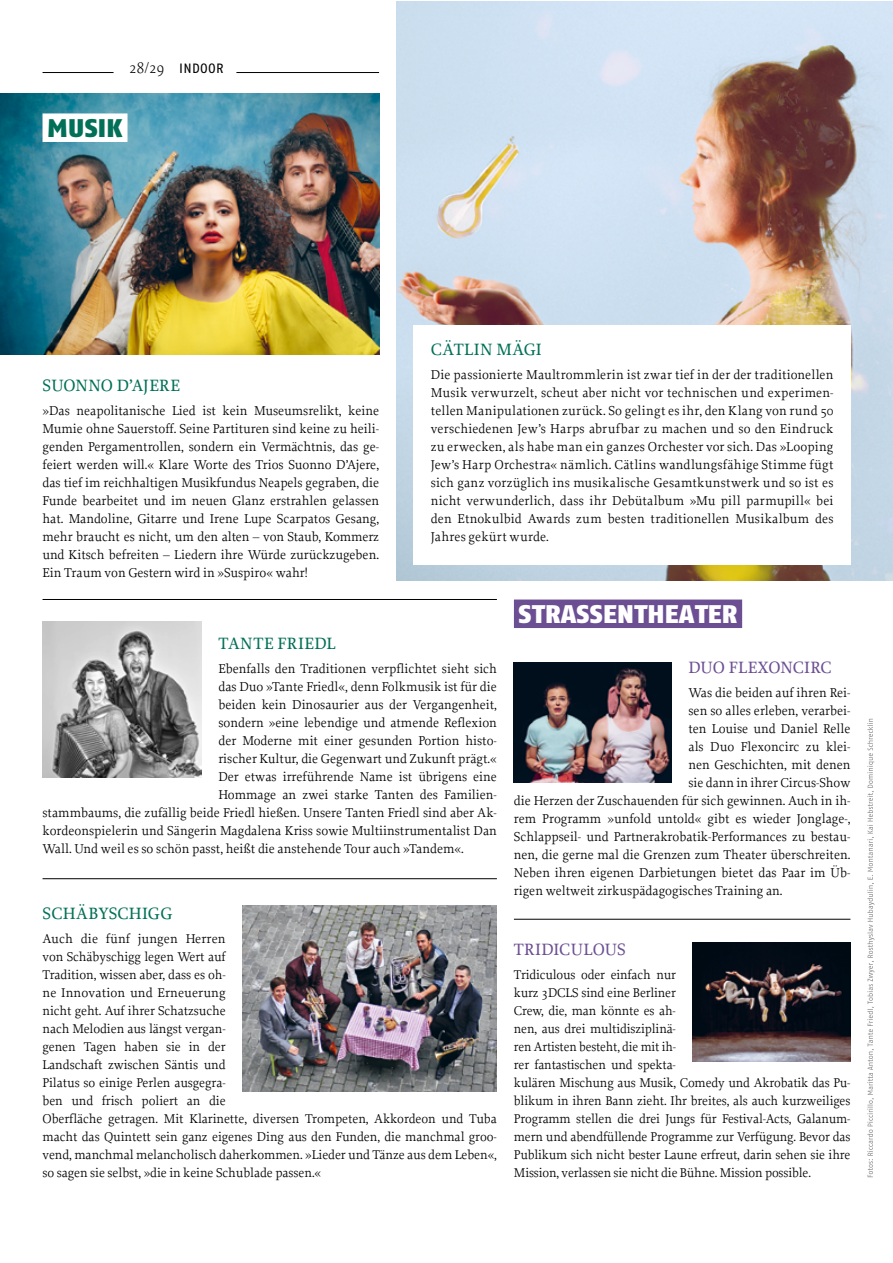
<style>
.page{position:relative;width:893px;height:1263px;background:#fff}
.page>*{position:absolute;margin:0;border:0;box-sizing:border-box;transform-origin:0 0}
.t1{font:900 25.5px "Fago No";letter-spacing:.01em;color:#fff}
.t2{font:900 25.5px "Fago No";letter-spacing:.01em;color:#017057}
.t3{font:500 17.25px "Proforma";letter-spacing:.015em;color:#017057}
.t4{font:500 17.25px "Proforma";letter-spacing:-.01em;color:#6c4f93}
.t5{font:500 17.25px "Proforma";letter-spacing:.01em;color:#6c4f93}
.t6{font:13.5px/18px "Proforma";color:#000;text-align:justify}
.t7{font:13.5px "Fago No";letter-spacing:.02em;color:#000}
.t8{font:13.35px/18px "Proforma";letter-spacing:-.005em;color:#000}
.s1{font-family:"Proforma";font-weight:300;font-size:16.5px}
</style>
<div class="page">
<img style="left:396px;top:1px;width:496px;height:580px">
<hr style="left:236px;top:72px;width:143px;height:1px;background:#000">
<hr style="left:43px;top:72px;width:71px;height:1px;background:#000">
<hr style="left:43px;top:599px;width:454px;height:1px;background:#000">
<div style="left:514px;top:599px;width:228px;height:29px;background:#6c4f93"></div>
<hr style="left:514px;top:919px;width:336px;height:1px;background:#000">
<img style="left:0;top:94px;width:379px;height:261px">
<img style="left:43px;top:621px;width:158px;height:156px">
<img style="left:514px;top:663px;width:157px;height:119px">
<img style="left:693px;top:942px;width:157px;height:119px">
<div style="left:413px;top:325px;width:437px;height:240px;background:#fff"></div>
<div style="left:43px;top:113px;width:85px;height:29px;background:#fff"></div>
<hr style="left:43px;top:878px;width:454px;height:1px;background:#000">
<img style="left:243px;top:906px;width:254px;height:185px">
<svg style="left:867px;top:719px;width:7px;height:458px"></svg>
<p class="t7" style="left:129px;top:60px;width:96px"><span class="s1">28/29</span> INDOOR</p>
<h1 class="t2" style="left:47px;top:112px;width:77px">MUSIK</h1>
<p class="t3" style="left:43px;top:374px;width:139px">SUONNO D’AJERE</p>
<p class="t6" style="left:43px;top:401px;width:338px">»Das neapolitanische Lied ist kein Museumsrelikt, keine Mumie ohne Sauerstoff. Seine Partituren sind keine zu heili&shy;genden Pergamentrollen, sondern ein Vermächtnis, das ge&shy;feiert werden will.« Klare Worte des Trios Suonno D’Ajere, das tief im reichhaltigen Musikfundus Neapels gegraben, die Funde bearbeitet und im neuen Glanz erstrahlen gelassen hat. Mandoline, Gitarre und Irene Lupe Scarpatos Gesang, mehr braucht es nicht, um den alten – von Staub, Kommerz und Kitsch befreiten – Liedern ihre Würde zurückzugeben.<br>Ein Traum von Gestern wird in »Suspiro« wahr!</p>
<p class="t3" style="left:431px;top:338px;width:112px">CÄTLIN MÄGI</p>
<p class="t6" style="left:431px;top:365px;width:404px">Die passionierte Maultrommlerin ist zwar tief in der der traditionellen Musik verwurzelt, scheut aber nicht vor technischen und experimen&shy;tellen Manipulationen zurück. So gelingt es ihr, den Klang von rund 50 verschiedenen Jew’s Harps abrufbar zu machen und so den Eindruck zu erwecken, als habe man ein ganzes Orchester vor sich. Das »Looping Jew’s Harp Orchestra« nämlich. Cätlins wandlungsfähige Stimme fügt sich ganz vorzüglich ins musikalische Gesamtkunstwerk und so ist es nicht verwunderlich, dass ihr Debütalbum »Mu pill parmupill« bei den Etnokulbid Awards zum besten traditionellen Musikalbum des Jahres gekürt wurde.</p>
<p class="t3" style="left:218px;top:632px;width:119px">TANTE FRIEDL</p>
<p class="t6" style="left:218px;top:659px;width:280px">Ebenfalls den Traditionen verpflichtet sieht sich</p>
<p class="t6" style="left:218px;top:677px;width:280px">das Duo »Tante Friedl«, denn Folkmusik ist für die</p>
<p class="t6" style="left:218px;top:695px;width:280px">beiden kein Dinosaurier aus der Vergangenheit,</p>
<p class="t6" style="left:218px;top:713px;width:280px">sondern »eine lebendige und atmende Reflexion</p>
<p class="t6" style="left:218px;top:731px;width:280px">der Moderne mit einer gesunden Portion histo-</p>
<p class="t6" style="left:218px;top:749px;width:280px">rischer Kultur, die Gegenwart und Zukunft prägt.«</p>
<p class="t6" style="left:218px;top:767px;width:280px">Der etwas irreführende Name ist übrigens eine</p>
<p class="t6" style="left:218px;top:785px;width:280px">Hommage an zwei starke Tanten des Familien-</p>
<p class="t6" style="left:43px;top:803px;width:456px">stammbaums, die zufällig beide Friedl hießen. Unsere Tanten Friedl sind aber Ak-</p>
<p class="t6" style="left:43px;top:821px;width:456px">kordeonspielerin und Sängerin Magdalena Kriss sowie Multiinstrumentalist Dan</p>
<p class="t6" style="left:43px;top:839px;width:423px">Wall. Und weil es so schön passt, heißt die anstehende Tour auch »Tandem«.</p>
<p class="t3" style="left:43px;top:902px;width:131px">SCHÄBYSCHIGG</p>
<p class="t8" style="left:43px;top:929px;width:456px">Auch die fünf jungen Herren<br>von Schäbyschigg legen Wert auf<br>Tradition, wissen aber, dass es oh-<br>ne Innovation und Erneuerung<br>nicht geht. Auf ihrer Schatzsuche<br>nach Melodien aus längst vergan-<br>genen Tagen haben sie in der<br>Landschaft zwischen Säntis und<br>Pilatus so einige Perlen ausgegra-<br>ben und frisch poliert an die<br>Oberfläche getragen. Mit Klarinette, diversen Trompeten, Akkordeon und Tuba macht das Quintett sein ganz eigenes Ding aus den Funden, die manchmal groo&shy;vend, manchmal melancholisch daherkommen. »Lieder und Tänze aus dem Leben«, so sagen sie selbst, »die in keine Schublade passen.«</p>
<h1 class="t1" style="left:518px;top:598px;width:220px">STRASSENTHEATER</h1>
<p class="t4" style="left:688px;top:656px;width:145px">DUO FLEXONCIRC</p>
<p class="t6" style="left:688px;top:683px;width:163px">Was die beiden auf ihren Rei-</p>
<p class="t6" style="left:688px;top:701px;width:163px">sen so alles erleben, verarbei-</p>
<p class="t6" style="left:688px;top:719px;width:163px">ten Louise und Daniel Relle</p>
<p class="t6" style="left:688px;top:737px;width:163px">als Duo Flexoncirc zu klei-</p>
<p class="t6" style="left:688px;top:755px;width:163px">nen Geschichten, mit denen</p>
<p class="t6" style="left:688px;top:773px;width:163px">sie dann in ihrer Circus-Show</p>
<p class="t6" style="left:514px;top:791px;width:338px">die Herzen der Zuschauenden für sich gewinnen. Auch in ih-</p>
<p class="t6" style="left:514px;top:809px;width:338px">rem Programm »unfold untold« gibt es wieder Jonglage-,</p>
<p class="t6" style="left:514px;top:827px;width:338px">Schlappseil- und Partnerakrobatik-Performances zu bestau-</p>
<p class="t6" style="left:514px;top:845px;width:338px">nen, die gerne mal die Grenzen zum Theater überschreiten.</p>
<p class="t6" style="left:514px;top:863px;width:338px">Neben ihren eigenen Darbietungen bietet das Paar im Üb-</p>
<p class="t6" style="left:514px;top:881px;width:270px">rigen weltweit zirkuspädagogisches Training an.</p>
<p class="t5" style="left:514px;top:938px;width:113px">TRIDICULOUS</p>
<p class="t8" style="left:514px;top:965px;width:338px">Tridiculous oder einfach nur<br>kurz 3DCLS sind eine Berliner<br>Crew, die, man könnte es ah-<br>nen, aus drei multidisziplinä-<br>ren Artisten besteht, die mit ih-<br>rer fantastischen und spekta-<br>kulären Mischung aus Musik, Comedy und Akrobatik das Pu&shy;blikum in ihren Bann zieht. Ihr breites, als auch kurzweiliges Programm stellen die drei Jungs für Festival-Acts, Galanum&shy;mern und abendfüllende Programme zur Verfügung. Bevor das Publikum sich nicht bester Laune erfreut, darin sehen sie ihre Mission, verlassen sie nicht die Bühne. Mission possible.</p>
</div>
